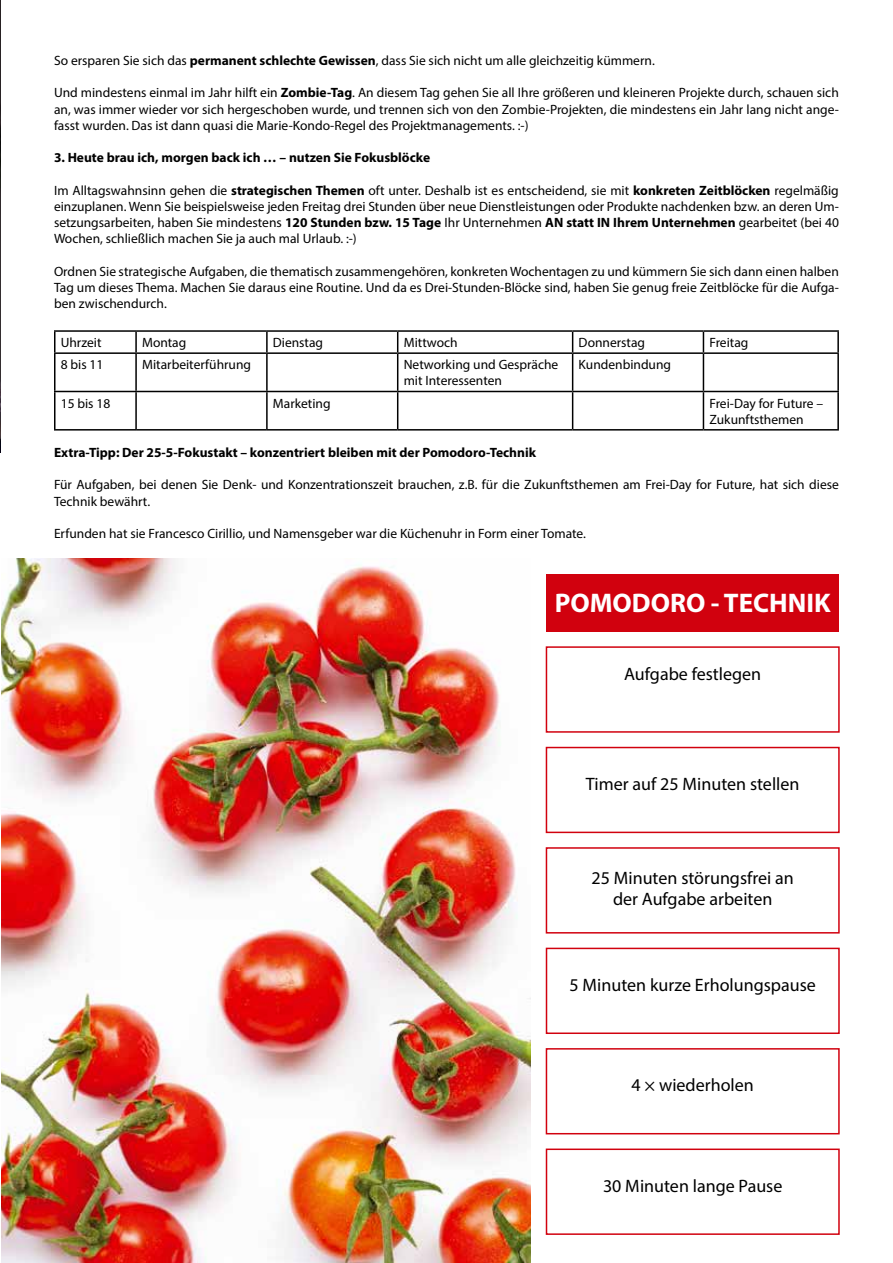
<style>
.page{position:relative;width:893px;height:1263px;background:#fff}
.page>*{position:absolute;margin:0;border:0;box-sizing:border-box;transform-origin:0 0}
.t1{font:700 27px "Myriad Pro";color:#fff}
.t2{font:18px/21.6px "Myriad Pro";color:#000;text-align:center}
.t3{font:13.5px/16.2px "Myriad Pro";color:#000;text-align:justify}
.t4{font:700 13.5px "Myriad Pro";color:#000}
.s1{font-weight:700}
</style>
<div class="page">
<img style="left:1px;top:558px;width:529px;height:705px">
<img style="left:0;top:0;width:1px;height:368px">
<hr style="left:0;top:368px;width:1px;height:85px;background:#d1010e">
<hr style="left:54px;top:330px;width:82px;height:2px;background:#000">
<hr style="left:54px;top:332px;width:2px;height:20px;background:#000">
<hr style="left:136px;top:330px;width:131px;height:2px;background:#000">
<hr style="left:135px;top:332px;width:2px;height:20px;background:#000">
<hr style="left:267px;top:330px;width:131px;height:2px;background:#000">
<hr style="left:266px;top:332px;width:2px;height:20px;background:#000">
<hr style="left:398px;top:330px;width:175px;height:2px;background:#000">
<svg style="left:397px;top:332px;width:1px;height:20px"></svg>
<hr style="left:573px;top:330px;width:130px;height:2px;background:#000">
<svg style="left:572px;top:332px;width:1px;height:20px"></svg>
<hr style="left:703px;top:330px;width:136px;height:2px;background:#000">
<svg style="left:703px;top:332px;width:1px;height:20px"></svg>
<hr style="left:837px;top:332px;width:2px;height:20px;background:#000">
<hr style="left:54px;top:352px;width:82px;height:2px;background:#000">
<hr style="left:54px;top:354px;width:2px;height:37px;background:#000">
<hr style="left:136px;top:352px;width:131px;height:2px;background:#000">
<hr style="left:135px;top:354px;width:2px;height:37px;background:#000">
<hr style="left:267px;top:352px;width:131px;height:2px;background:#000">
<hr style="left:266px;top:354px;width:2px;height:37px;background:#000">
<hr style="left:398px;top:352px;width:175px;height:2px;background:#000">
<hr style="left:397px;top:354px;width:1px;height:37px;background:#000">
<hr style="left:573px;top:352px;width:130px;height:2px;background:#000">
<hr style="left:572px;top:354px;width:1px;height:37px;background:#000">
<hr style="left:703px;top:352px;width:136px;height:2px;background:#000">
<hr style="left:703px;top:354px;width:1px;height:37px;background:#000">
<hr style="left:837px;top:354px;width:2px;height:37px;background:#000">
<hr style="left:54px;top:391px;width:82px;height:1px;background:#000">
<hr style="left:54px;top:392px;width:2px;height:37px;background:#000">
<hr style="left:136px;top:391px;width:131px;height:1px;background:#000">
<hr style="left:135px;top:392px;width:2px;height:37px;background:#000">
<hr style="left:267px;top:391px;width:131px;height:1px;background:#000">
<hr style="left:266px;top:392px;width:2px;height:37px;background:#000">
<hr style="left:398px;top:391px;width:175px;height:1px;background:#000">
<hr style="left:397px;top:392px;width:1px;height:37px;background:#000">
<hr style="left:573px;top:391px;width:130px;height:1px;background:#000">
<hr style="left:572px;top:392px;width:1px;height:37px;background:#000">
<hr style="left:703px;top:391px;width:136px;height:1px;background:#000">
<hr style="left:703px;top:392px;width:1px;height:37px;background:#000">
<hr style="left:837px;top:392px;width:2px;height:37px;background:#000">
<hr style="left:54px;top:429px;width:82px;height:2px;background:#000">
<hr style="left:136px;top:429px;width:131px;height:2px;background:#000">
<hr style="left:267px;top:429px;width:131px;height:2px;background:#000">
<hr style="left:398px;top:429px;width:175px;height:2px;background:#000">
<hr style="left:573px;top:429px;width:130px;height:2px;background:#000">
<hr style="left:703px;top:429px;width:136px;height:2px;background:#000">
<div style="left:546px;top:574px;width:293px;height:57px;background:#d1010e"></div>
<div style="left:546px;top:646px;width:294px;height:87px;border:2px solid #d1010e"></div>
<div style="left:546px;top:747px;width:294px;height:86px;border:2px solid #d1010e"></div>
<div style="left:546px;top:847px;width:294px;height:86px;border:2px solid #d1010e"></div>
<div style="left:546px;top:948px;width:294px;height:86px;border:2px solid #d1010e"></div>
<div style="left:546px;top:1048px;width:294px;height:86px;border:2px solid #d1010e"></div>
<div style="left:546px;top:1148px;width:294px;height:87px;border:2px solid #d1010e"></div>
<p class="t3" style="left:54px;top:52px;width:602px">So ersparen Sie sich das <span class="s1">permanent schlechte Gewissen</span>, dass Sie sich nicht um alle gleichzeitig kümmern.</p>
<p class="t3" style="left:54px;top:85px;width:786px">Und mindestens einmal im Jahr hilft ein <span class="s1">Zombie-Tag</span>. An diesem Tag gehen Sie all Ihre größeren und kleineren Projekte durch, schauen sich an, was immer wieder vor sich hergeschoben wurde, und trennen sich von den Zombie-Projekten, die mindestens ein Jahr lang nicht ange&shy;fasst wurden. Das ist dann quasi die Marie-Kondo-Regel des Projektmanagements. :-)</p>
<p class="t4" style="left:54px;top:149px;width:378px">3. Heute brau ich, morgen back ich … – nutzen Sie Fokusblöcke</p>
<p class="t3" style="left:54px;top:182px;width:786px">Im Alltagswahnsinn gehen die <span class="s1">strategischen Themen</span> oft unter. Deshalb ist es entscheidend, sie mit <span class="s1">konkreten Zeitblöcken</span> regelmäßig einzuplanen. Wenn Sie beispielsweise jeden Freitag drei Stunden über neue Dienstleistungen oder Produkte nachdenken bzw. an deren Um&shy;setzungsarbeiten, haben Sie mindestens <span class="s1">120 Stunden bzw. 15 Tage</span> Ihr Unternehmen <span class="s1">AN statt IN Ihrem Unternehmen</span> gearbeitet (bei 40<br>Wochen, schließlich machen Sie ja auch mal Urlaub. :-)</p>
<p class="t3" style="left:54px;top:263px;width:786px">Ordnen Sie strategische Aufgaben, die thematisch zusammengehören, konkreten Wochentagen zu und kümmern Sie sich dann einen halben Tag um dieses Thema. Machen Sie daraus eine Routine. Und da es Drei-Stunden-Blöcke sind, haben Sie genug freie Zeitblöcke für die Aufga&shy;ben zwischendurch.</p>
<p class="t3" style="left:61px;top:334px;width:42px">Uhrzeit</p>
<p class="t3" style="left:142px;top:334px;width:46px">Montag</p>
<p class="t3" style="left:273px;top:334px;width:52px">Dienstag</p>
<p class="t3" style="left:404px;top:334px;width:55px">Mittwoch</p>
<p class="t3" style="left:579px;top:334px;width:68px">Donnerstag</p>
<p class="t3" style="left:709px;top:334px;width:40px">Freitag</p>
<p class="t3" style="left:61px;top:356px;width:44px">8 bis 11</p>
<p class="t3" style="left:142px;top:356px;width:110px">Mitarbeiterführung</p>
<p class="t3" style="left:404px;top:356px;width:156px">Networking und Gespräche mit Interessenten</p>
<p class="t3" style="left:579px;top:356px;width:94px">Kundenbindung</p>
<p class="t3" style="left:61px;top:395px;width:51px">15 bis 18</p>
<p class="t3" style="left:273px;top:395px;width:59px">Marketing</p>
<p class="t3" style="left:709px;top:395px;width:115px">Frei-Day for Future –<br>Zukunftsthemen</p>
<p class="t4" style="left:54px;top:444px;width:484px">Extra-Tipp: Der 25-5-Fokustakt – konzentriert bleiben mit der Pomodoro-Technik</p>
<p class="t3" style="left:54px;top:476px;width:786px">Für Aufgaben, bei denen Sie Denk- und Konzentrationszeit brauchen, z.B. für die Zukunftsthemen am Frei-Day for Future, hat sich diese<br>Technik bewährt.</p>
<p class="t3" style="left:54px;top:525px;width:533px">Erfunden hat sie Francesco Cirillio, und Namensgeber war die Küchenuhr in Form einer Tomate.</p>
<h1 class="t1" style="left:555px;top:585px;width:277px">POMODORO - TECHNIK</h1>
<h2 class="t2" style="left:624px;top:662px;width:139px">Aufgabe festlegen</h2>
<h2 class="t2" style="left:586px;top:773px;width:215px">Timer auf 25 Minuten stellen</h2>
<h2 class="t2" style="left:592px;top:867px;width:204px">25 Minuten störungsfrei an der Aufgabe arbeiten</h2>
<h2 class="t2" style="left:569px;top:974px;width:248px">5 Minuten kurze Erholungspause</h2>
<h2 class="t2" style="left:631px;top:1074px;width:124px">4 × wiederholen</h2>
<h2 class="t2" style="left:603px;top:1175px;width:181px">30 Minuten lange Pause</h2>
</div>
